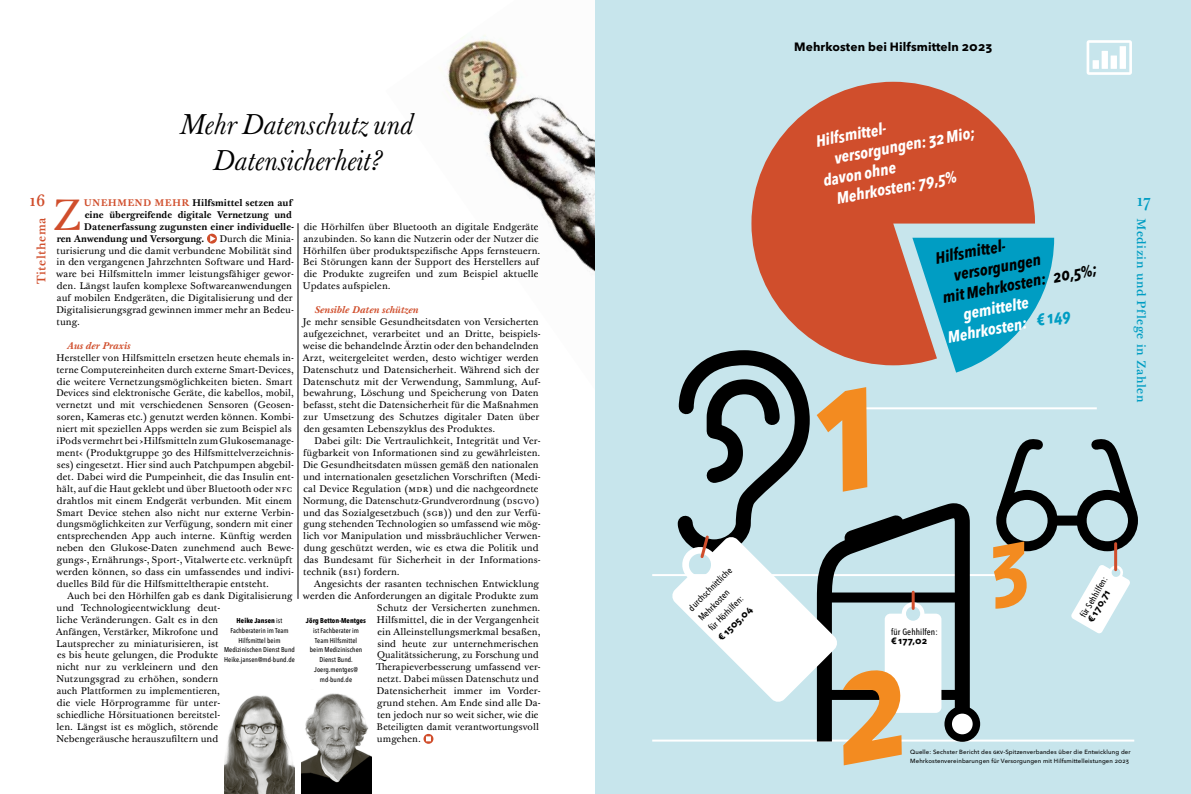
<style>
.page{position:relative;width:1191px;height:794px;background:#fff}
.page>*{position:absolute;margin:0;border:0;box-sizing:border-box;transform-origin:0 0}
.t1{font:42.8px "Baskerville 120 Pro";color:#d04e2c}
.t2{font:italic 28px/35.7px "Baskerville 120 Pro";color:#000;text-align:center}
.t3{font:italic 700 condensed 16px/19.9px "Avenir Next LT Pro";color:#fff}
.t4{font:italic 700 condensed 16px "Avenir Next LT Pro";color:#000}
.t5{font:500 16px "Baskerville 10 Pro";color:#d04e2c}
.t6{font:500 16px "Baskerville 10 Pro";color:#009dc3}
.t7{font:700 12px "Avenir Next LT Pro";letter-spacing:.01em;color:#000}
.t8{font:500 12px "Baskerville 10 Pro";letter-spacing:.05em;color:#009dc3}
.t9{font:500 12px "Baskerville 10 Pro";letter-spacing:.05em;color:#d04e2c}
.t10{font:9.5px/11.9px "Baskerville 10 Pro";letter-spacing:.01em;color:#000}
.t11{font:700 9.5px "Baskerville 10 Pro";letter-spacing:.025em;color:#000}
.t12{font:italic 700 9.5px "Baskerville 10 Pro";letter-spacing:.01em;color:#d04e2c}
.t13{font:9.5px "Baskerville 10 Pro";letter-spacing:.01em;color:#000;scale:.95 1}
.t14{font:500 condensed 9px/14px "Avenir Next LT Pro";letter-spacing:.01em;color:#000}
.t15{font:700 9px "Avenir Next LT Pro";color:#000}
.t16{font:500 condensed 7px/9.9px "Avenir Next LT Pro";letter-spacing:.01em;color:#000;text-align:center}
.t17{font:700 condensed 7px "Avenir Next LT Pro";letter-spacing:.01em;color:#000}
.t18{font:500 6px/9px "Avenir Next LT Pro";letter-spacing:.02em;color:#000}
.s1{color:#d04e2c}
.s2{font-weight:700}
.s3{color:#009dc3}
</style>
<div class="page">
<img style="left:447px;top:35px;width:148px;height:237px">
<div style="left:595px;top:0;width:596px;height:794px;background:#c7e5ec"></div>
<svg style="left:423px;top:734px;width:10px;height:10px"></svg>
<svg style="left:207px;top:234px;width:10px;height:10px"></svg>
<hr style="left:298px;top:223px;width:1px;height:376px;background:#000">
<img style="left:224px;top:695px;width:71px;height:99px">
<img style="left:301px;top:693px;width:70px;height:101px">
<svg style="left:1086px;top:40px;width:46px;height:35px"></svg>
<svg style="left:751px;top:82px;width:284px;height:156px;fill:#d04e2c"></svg>
<hr style="left:652px;top:739px;width:482px;height:2px;background:#fff">
<hr style="left:833px;top:407px;width:263px;height:2px;background:#fff">
<hr style="left:652px;top:574px;width:356px;height:2px;background:#fff">
<div style="left:1076px;top:490px;width:62px;height:61px;border:10px solid #000;border-radius:50%"></div>
<div style="left:1052px;top:515px;width:30px;height:10px;background:#000"></div>
<svg style="left:1084px;top:439px;width:54px;height:81px"></svg>
<svg style="left:1071px;top:564px;width:59px;height:70px"></svg>
<hr style="left:1114px;top:543px;width:3px;height:27px;background:#d04e2c">
<svg style="left:666px;top:238px;width:388px;height:527px"></svg>
<h2 class="t2" style="left:179px;top:108px;width:235px">Mehr Datenschutz und<br>Datensicherheit?</h2>
<h3 class="t5" style="left:30px;top:190px;width:17px">16</h3>
<p class="t9" style="left:34px;top:284px;width:68px;rotate:-90deg">Titelthema</p>
<p class="t10" style="left:303px;top:221px;width:239px">die Hörhilfen über Bluetooth an digitale Endgeräte anzubinden. So kann die Nutzerin oder der Nutzer die Hörhilfen über produktspezifische Apps fernsteuern.<br>Bei Störungen kann der Support des Herstellers auf die Produkte zugreifen und zum Beispiel aktuelle Updates aufspielen.</p>
<p class="t12" style="left:315px;top:304px;width:105px">Sensible Daten schützen</p>
<p class="t10" style="left:302px;top:316px;width:240px">Je mehr sensible Gesundheitsdaten von Versicherten aufgezeichnet, verarbeitet und an Dritte, beispiels&shy;weise die behandelnde Ärztin oder den behandelnden Arzt, weitergeleitet werden, desto wichtiger werden Datenschutz und Datensicherheit. Während sich der Datenschutz mit der Verwendung, Sammlung, Auf&shy;bewahrung, Löschung und Speicherung von Daten befasst, steht die Datensicherheit für die Maßnahmen zur Umsetzung des Schutzes digitaler Daten über den gesamten Lebenszyklus des Produktes.</p>
<p class="t10" style="left:303px;top:435px;width:239px;text-indent:11px">Dabei gilt: Die Vertraulichkeit, Integrität und Ver&shy;fügbarkeit von Informationen sind zu gewährleisten.<br>Die Gesundheitsdaten müssen gemäß den nationalen und internationalen gesetzlichen Vorschriften (Medi&shy;cal Device Regulation (MDR) und die nachgeordnete Normung, die Datenschutz-Grundverordnung (DSGVO) und das Sozialgesetzbuch (SGB)) und den zur Verfü&shy;gung stehenden Technologien so umfassend wie mög&shy;lich vor Manipulation und missbräuchlicher Verwen&shy;dung geschützt werden, wie es etwa die Politik und das Bundesamt für Sicherheit in der Informations&shy;technik (BSI) fordern.</p>
<p class="t10" style="left:314px;top:578px;width:226px">Angesichts der rasanten technischen Entwicklung</p>
<p class="t10" style="left:303px;top:590px;width:237px">werden die Anforderungen an digitale Produkte zum</p>
<p class="t10" style="left:377px;top:602px;width:165px">Schutz der Versicherten zunehmen.</p>
<p class="t10" style="left:376px;top:614px;width:164px">Hilfsmittel, die in der Vergangenheit</p>
<p class="t10" style="left:377px;top:626px;width:164px">ein Alleinstellungsmerkmal besaßen,</p>
<p class="t10" style="left:377px;top:638px;width:163px">sind heute zur unternehmerischen</p>
<p class="t13" style="left:377px;top:649px;width:172px">Qualitätssicherung, zu Forschung und</p>
<p class="t10" style="left:376px;top:661px;width:166px">Therapieverbesserung umfassend ver-</p>
<p class="t10" style="left:377px;top:673px;width:163px">netzt. Dabei müssen Datenschutz und</p>
<p class="t10" style="left:376px;top:685px;width:166px">Datensicherheit immer im Vorder-</p>
<p class="t10" style="left:377px;top:697px;width:165px">grund stehen. Am Ende sind alle Da-</p>
<p class="t10" style="left:377px;top:709px;width:163px">ten jedoch nur so weit sicher, wie die</p>
<p class="t10" style="left:376px;top:721px;width:164px">Beteiligten damit verantwortungsvoll</p>
<p class="t10" style="left:377px;top:733px;width:46px">umgehen.</p>
<h1 class="t1" style="left:53px;top:188px;width:30px">Z</h1>
<p class="t11" style="left:84px;top:196px;width:211px"><span class="s1">UNEHMEND MEHR</span> Hilfsmittel setzen auf</p>
<p class="t11" style="left:85px;top:208px;width:209px">eine übergreifende digitale Vernetzung und</p>
<p class="t11" style="left:84px;top:220px;width:211px">Datenerfassung zugunsten einer individuelle-</p>
<p class="t11" style="left:57px;top:232px;width:149px">ren Anwendung und Versorgung.</p>
<p class="t10" style="left:56px;top:233px;width:239px;text-indent:163px">Durch die Minia&shy;turisierung und die damit verbundene Mobilität sind in den vergangenen Jahrzehnten Software und Hard&shy;ware bei Hilfsmitteln immer leistungsfähiger gewor&shy;den. Längst laufen komplexe Softwareanwendungen auf mobilen Endgeräten, die Digitalisierung und der Digitalisierungsgrad gewinnen immer mehr an Bedeu&shy;tung.</p>
<p class="t12" style="left:68px;top:339px;width:65px">Aus der Praxis</p>
<p class="t10" style="left:56px;top:352px;width:239px">Hersteller von Hilfsmitteln ersetzen heute ehemals in&shy;terne Computereinheiten durch externe Smart-Devices, die weitere Vernetzungsmöglichkeiten bieten. Smart Devices sind elektronische Geräte, die kabellos, mobil, vernetzt und mit verschiedenen Sensoren (Geosen&shy;soren, Kameras etc.) genutzt werden können. Kombi&shy;niert mit speziellen Apps werden sie zum Beispiel als iPods vermehrt bei ›Hilfsmitteln zum Glukosemanage&shy;ment‹ (Produktgruppe 30 des Hilfsmittelverzeichnis&shy;ses) eingesetzt. Hier sind auch Patchpumpen abgebil&shy;det. Dabei wird die Pumpeinheit, die das Insulin ent&shy;hält, auf die Haut geklebt und über Bluetooth oder NFC drahtlos mit einem Endgerät verbunden. Mit einem Smart Device stehen also nicht nur externe Verbin&shy;dungsmöglichkeiten zur Verfügung, sondern mit einer entsprechenden App auch interne. Künftig werden neben den Glukose-Daten zunehmend auch Bewe&shy;gungs-, Ernährungs-, Sport-, Vitalwerte etc. verknüpft werden können, so dass ein umfassendes und indivi&shy;duelles Bild für die Hilfsmitteltherapie entsteht.</p>
<p class="t10" style="left:56px;top:590px;width:238px;text-indent:12px">Auch bei den Hörhilfen gab es dank Digitalisierung und Technologieentwicklung deut-<br>liche Veränderungen. Galt es in den<br>Anfängen, Verstärker, Mikrofone und<br>Lautsprecher zu miniaturisieren, ist<br>es bis heute gelungen, die Produkte<br>nicht nur zu verkleinern und den<br>Nutzungsgrad zu erhöhen, sondern<br>auch Plattformen zu implementieren,<br>die viele Hörprogramme für unter-<br>schiedliche Hörsituationen bereitstel-<br>len. Längst ist es möglich, störende Nebengeräusche herauszufiltern und</p>
<p class="t16" style="left:224px;top:615px;width:72px"><span class="s2">Heike Jansen</span> ist<br>Fachberaterin im Team<br>Hilfsmittel beim<br>Medizinischen Dienst Bund<br>Heike.jansen@md-bund.de</p>
<p class="t17" style="left:306px;top:616px;width:62px">Jörg Betton-Mentges</p>
<p class="t16" style="left:310px;top:625px;width:54px">ist Fachberater im<br>Team Hilfsmittel beim Medizinischen<br>Dienst Bund.<br>Joerg.mentges@ md-bund.de</p>
<p class="t7" style="left:794px;top:39px;width:200px">Mehrkosten bei Hilfsmitteln 2023</p>
<h3 class="t3" style="left:814px;top:132px;width:73px;rotate:-11deg">Hilfsmittel-</h3>
<h3 class="t3" style="left:832px;top:149px;width:144px;rotate:-11deg">versorgungen: 32Mio;</h3>
<h3 class="t3" style="left:821px;top:171px;width:75px;rotate:-11deg">davon ohne</h3>
<h3 class="t3" style="left:835px;top:189px;width:123px;rotate:-11deg">Mehrkosten: 79,5%</h3>
<h3 class="t4" style="left:933px;top:249px;width:73px;rotate:-11deg">Hilfsmittel-</h3>
<h3 class="t4" style="left:952px;top:266px;width:90px;rotate:-11deg">versorgungen</h3>
<h3 class="t4" style="left:941px;top:289px;width:158px;rotate:-11deg">mit Mehrkosten: 20,5%;</h3>
<h3 class="t3" style="left:942px;top:308px;width:126px;text-indent:20px;rotate:-11deg">gemittelte<br>Mehrkosten: <span class="s3">€ 149</span></h3>
<h3 class="t6" style="left:1137px;top:190px;width:15px">17</h3>
<p class="t8" style="left:1148px;top:218px;width:186px;rotate:90deg">Medizin und Pflege in Zahlen</p>
<p class="t14" style="left:685px;top:604px;width:59px;rotate:-45deg">durchschnittliche<br>Mehrkosten<br>für Hörhilfen:</p>
<p class="t15" style="left:716px;top:635px;width:45px;rotate:-45deg">€1505,04</p>
<p class="t14" style="left:891px;top:624px;width:48px">für Gehhilfen:</p>
<p class="t15" style="left:891px;top:635px;width:38px">€177,02</p>
<p class="t14" style="left:1076px;top:613px;width:47px;rotate:-60deg">für Sehhilfen:</p>
<p class="t15" style="left:1085px;top:618px;width:37px;rotate:-60deg">€170,71</p>
<p class="t18" style="left:910px;top:747px;width:222px">Quelle: Sechster Bericht des GKV-Spitzenverbandes über die Entwicklung der<br>Mehrkostenvereinbarungen für Versorgungen mit Hilfsmittelleistungen 2023</p>
</div>
